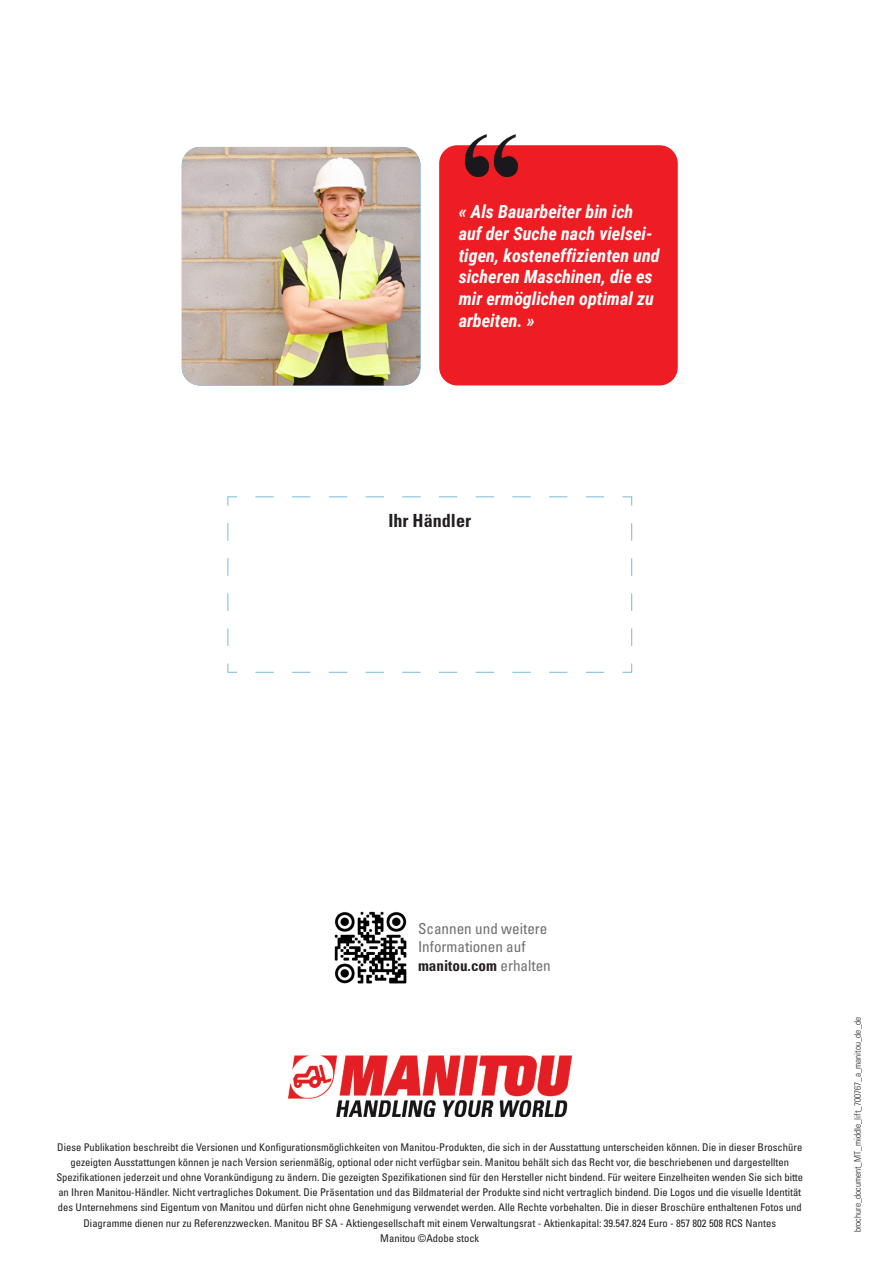
<style>
.page{position:relative;width:893px;height:1263px;background:#fff}
.page>*{position:absolute;margin:0;border:0;box-sizing:border-box;transform-origin:0 0}
.t1{font:italic 700 18.15px/21.8px "Roboto Condensed";color:#fff}
.t2{font:18.15px "Univers LTCYR 67 Bold Cond";color:#231f20}
.t3{font:condensed 15.15px/18.1px "Univers LTCYR 57";color:#70706f}
.t4{font:condensed 10.65px/15.1px "Univers LTCYR 57";color:#231f20;text-align:center}
.t5{font:9.15px "Univers LTCYR 47 Light Cond";color:#231f20}
.s1{font-family:"Univers LTCYR 67 Bold Cond";font-stretch:normal;color:#231f20}
</style>
<div class="page">
<img style="left:288px;top:1055px;width:283px;height:62px">
<svg style="left:227px;top:496px;width:405px;height:177px"></svg>
<img style="left:182px;top:147px;width:238px;height:238px">
<div style="left:439px;top:145px;width:239px;height:240px;background:#ee1d23;border-radius:18px"></div>
<img style="left:464px;top:134px;width:53px;height:42px">
<img style="left:334px;top:911px;width:73px;height:73px">
<p class="t1" style="left:459px;top:200px;width:202px">« Als Bauarbeiter bin ich auf der Suche nach vielsei&shy;tigen, kosteneffizienten und sicheren Maschinen, die es mir ermöglichen optimal zu arbeiten. »</p>
<p class="t2" style="left:388px;top:509px;width:84px">Ihr Händler</p>
<p class="t3" style="left:418px;top:919px;width:134px">Scannen und weitere<br>Informationen auf <span class="s1">manitou.com</span> erhalten</p>
<p class="t4" style="left:56px;top:1139px;width:748px">Diese Publikation beschreibt die Versionen und Konfigurationsmöglichkeiten von Manitou-Produkten, die sich in der Ausstattung unterscheiden können. Die in dieser Broschüre gezeigten Ausstattungen können je nach Version serienmäßig, optional oder nicht verfügbar sein. Manitou behält sich das Recht vor, die beschriebenen und dargestellten Spezifikationen jederzeit und ohne Vorankündigung zu ändern. Die gezeigten Spezifikationen sind für den Hersteller nicht bindend. Für weitere Einzelheiten wenden Sie sich bitte an Ihren Manitou-Händler. Nicht vertragliches Dokument. Die Präsentation und das Bildmaterial der Produkte sind nicht vertraglich bindend. Die Logos und die visuelle Identität des Unternehmens sind Eigentum von Manitou und dürfen nicht ohne Genehmigung verwendet werden. Alle Rechte vorbehalten. Die in dieser Broschüre enthaltenen Fotos und Diagramme dienen nur zu Referenzzwecken. Manitou BF SA - Aktiengesellschaft mit einem Verwaltungsrat - Aktienkapital: 39.547.824 Euro - 857 802 508 RCS Nantes<br>Manitou ©Adobe stock</p>
<p class="t5" style="left:851px;top:1232px;width:217px;rotate:-90deg">brochure_document_MT_middle_lift_700767_a_manitou_de_de</p>
</div>
